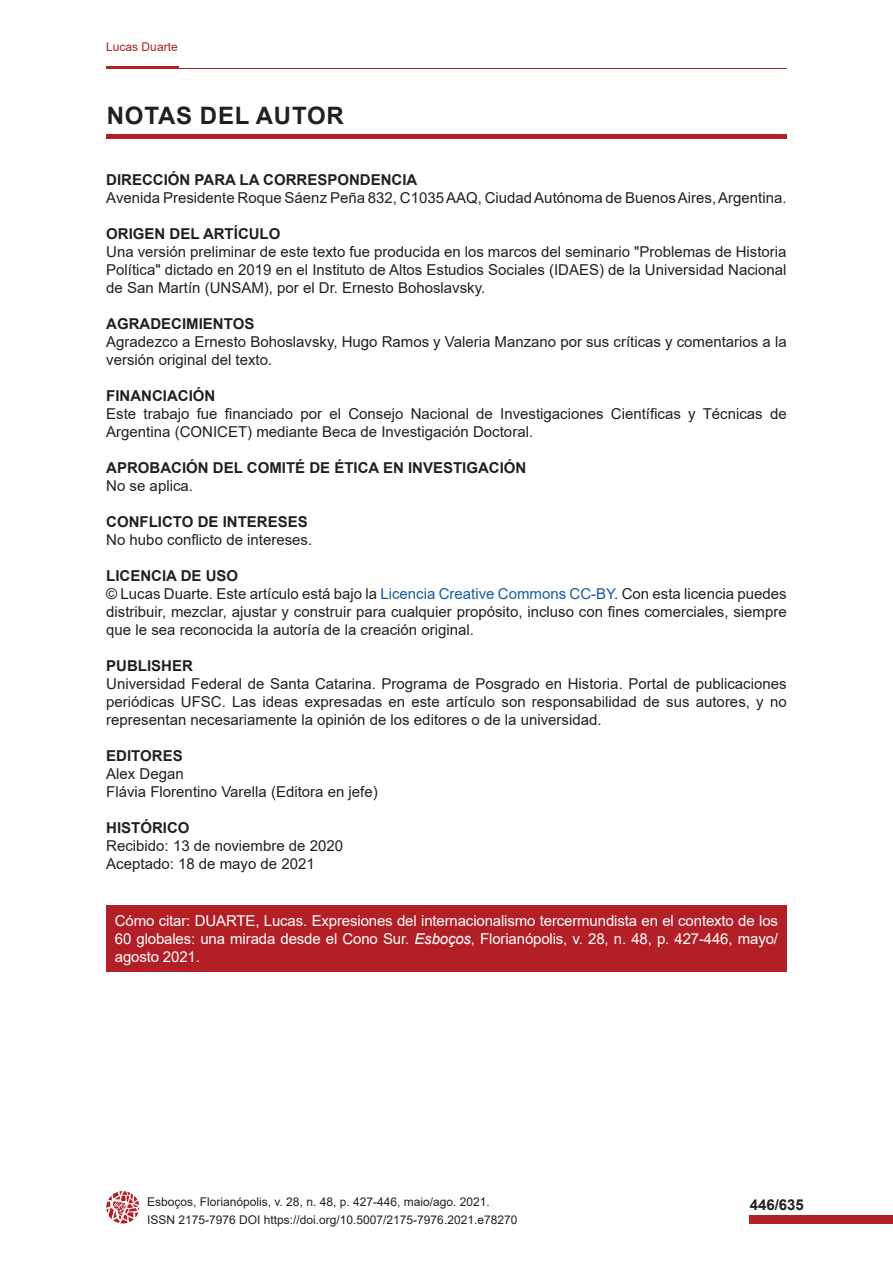
<style>
.page{position:relative;width:893px;height:1263px;background:#fff}
.page>*{position:absolute;margin:0;border:0;box-sizing:border-box;transform-origin:0 0}
.Título_Primário{font:700 24px "Arial";letter-spacing:.035em;color:#231f20}
.Normal_Corpo_de_Text{font:15px/18px "Arial";color:#231f20;text-align:justify}
.Normal_Corpo_de_Text-2{font:700 15px "Arial";color:#231f20}
.t1{font:15px/18px "Arial";letter-spacing:-.01em;color:#fff;text-align:justify}
.t2{font:12px/18px "Arial";color:#231f20}
.t3{font:12px "Arial";color:#b21f27}
.s1{color:#175d9e}
.s2{font-style:italic}
</style>
<div class="page">
<div style="left:750px;top:1215px;width:143px;height:9px;background:#b21f27"></div>
<svg style="left:106px;top:1191px;width:33px;height:32px"></svg>
<hr style="left:106px;top:68px;width:681px;height:1px;background:#b21f27">
<hr style="left:106px;top:67px;width:73px;height:1px;background:#b21f27">
<div style="left:106px;top:905px;width:681px;height:67px;background:#b21f27"></div>
<hr style="left:106px;top:134px;width:681px;height:4px;background:#b21f27">
<p class="t3" style="left:106px;top:39px;width:73px">Lucas Duarte</p>
<p class="Título_Primário" style="left:107px;top:98px;width:239px">NOTAS DEL AUTOR</p>
<p class="Normal_Corpo_de_Text-2" style="left:106px;top:169px;width:313px">DIRECCIÓN PARA LA CORRESPONDENCIA</p>
<p class="Normal_Corpo_de_Text" style="left:106px;top:189px;width:682px">Avenida Presidente Roque Sáenz Peña 832, C1035 AAQ, Ciudad Autónoma de Buenos Aires, Argentina.</p>
<p class="Normal_Corpo_de_Text-2" style="left:106px;top:223px;width:176px">ORIGEN DEL ARTÍCULO</p>
<p class="Normal_Corpo_de_Text" style="left:106px;top:243px;width:682px">Una versión preliminar de este texto fue producida en los marcos del seminario "Problemas de Historia Política" dictado en 2019 en el Instituto de Altos Estudios Sociales (IDAES) de la Universidad Nacional de San Martín (UNSAM), por el Dr. Ernesto Bohoslavsky.</p>
<p class="Normal_Corpo_de_Text-2" style="left:106px;top:313px;width:150px">AGRADECIMIENTOS</p>
<p class="Normal_Corpo_de_Text" style="left:106px;top:333px;width:682px">Agradezco a Ernesto Bohoslavsky, Hugo Ramos y Valeria Manzano por sus críticas y comentarios a la versión original del texto.</p>
<p class="Normal_Corpo_de_Text-2" style="left:106px;top:385px;width:111px">FINANCIACIÓN</p>
<p class="Normal_Corpo_de_Text" style="left:106px;top:405px;width:682px">Este trabajo fue financiado por el Consejo Nacional de Investigaciones Científicas y Técnicas de<br>Argentina (CONICET) mediante Beca de Investigación Doctoral.</p>
<p class="Normal_Corpo_de_Text-2" style="left:106px;top:457px;width:422px">APROBACIÓN DEL COMITÉ DE ÉTICA EN INVESTIGACIÓN</p>
<p class="Normal_Corpo_de_Text" style="left:106px;top:477px;width:88px">No se aplica.</p>
<p class="Normal_Corpo_de_Text-2" style="left:106px;top:511px;width:203px">CONFLICTO DE INTERESES</p>
<p class="Normal_Corpo_de_Text" style="left:106px;top:531px;width:207px">No hubo conflicto de intereses.</p>
<p class="Normal_Corpo_de_Text-2" style="left:106px;top:565px;width:133px">LICENCIA DE USO</p>
<p class="Normal_Corpo_de_Text" style="left:106px;top:585px;width:682px">© Lucas Duarte. Este artículo está bajo la <span class="s1">Licencia Creative Commons CC-BY</span>. Con esta licencia puedes distribuir, mezclar, ajustar y construir para cualquier propósito, incluso con fines comerciales, siempre que le sea reconocida la autoría de la creación original.</p>
<p class="Normal_Corpo_de_Text-2" style="left:106px;top:655px;width:88px">PUBLISHER</p>
<p class="Normal_Corpo_de_Text" style="left:106px;top:675px;width:682px">Universidad Federal de Santa Catarina. Programa de Posgrado en Historia. Portal de publicaciones periódicas UFSC. Las ideas expresadas en este artículo son responsabilidad de sus autores, y no representan necesariamente la opinión de los editores o de la universidad.</p>
<p class="Normal_Corpo_de_Text-2" style="left:106px;top:745px;width:78px">EDITORES</p>
<p class="Normal_Corpo_de_Text" style="left:106px;top:765px;width:79px">Alex Degan</p>
<p class="Normal_Corpo_de_Text" style="left:106px;top:783px;width:273px">Flávia Florentino Varella (Editora en jefe)</p>
<p class="Normal_Corpo_de_Text-2" style="left:106px;top:817px;width:85px">HISTÓRICO</p>
<p class="Normal_Corpo_de_Text" style="left:106px;top:837px;width:238px">Recibido: 13 de noviembre de 2020</p>
<p class="Normal_Corpo_de_Text" style="left:106px;top:855px;width:210px">Aceptado: 18 de mayo de 2021</p>
<p class="t1" style="left:115px;top:911px;width:665px">Cómo citar: DUARTE, Lucas. Expresiones del internacionalismo tercermundista en el contexto de los 60 globales: una mirada desde el Cono Sur. <span class="s2">Esboços</span>, Florianópolis, v. 28, n. 48, p. 427-446, mayo/ agosto 2021.</p>
<p class="t2" style="left:147px;top:1192px;width:372px">Esboços, Florianópolis, v. 28, n. 48, p. 427-446, maio/ago. 2021.<br>ISSN 2175-7976 DOI https://doi.org/10.5007/2175-7976.2021.e78270</p>
<p class="Normal_Corpo_de_Text-2" style="left:750px;top:1194px;width:56px">446/635</p>
</div>
